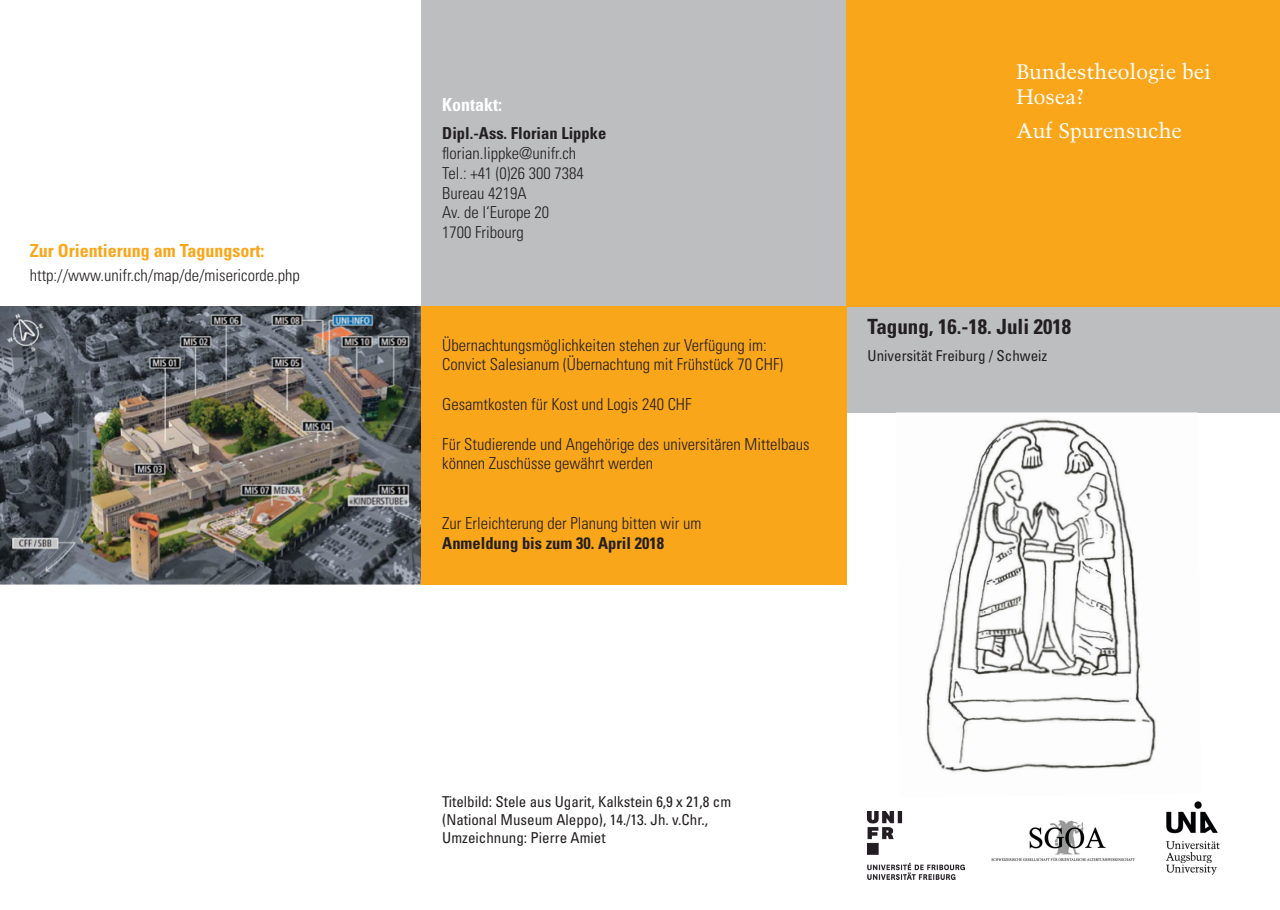
<style>
.page{position:relative;width:1280px;height:910px;background:#fff}
.page>*{position:absolute;margin:0;border:0;box-sizing:border-box;transform-origin:0 0}
.t1{font:21px/25.2px "Trump Mediaeval LT Std";color:#fff}
.t2{font:700 condensed 21px "Univers LT Std";color:#231f20}
.t3{font:700 condensed 18px "Univers LT Std";color:#faa61a}
.t4{font:700 condensed 18px "Univers LT Std";color:#fff}
.t5{font:300 condensed 16.5px/19.8px "Univers LT Std";color:#231f20}
.t6{font:700 condensed 16.5px "Univers LT Std";color:#231f20}
.t7{font:condensed 15px/18px "Univers LT Std";color:#231f20}
</style>
<div class="page">
<div style="left:421px;top:0;width:425px;height:306px;background:#bcbec0"></div>
<div style="left:846px;top:306px;width:434px;height:106px;background:#bcbec0"></div>
<div style="left:846px;top:0;width:434px;height:306px;background:#faa61a"></div>
<img style="left:896px;top:412px;width:305px;height:361px">
<div style="left:421px;top:306px;width:425px;height:279px;background:#faa61a"></div>
<img style="left:867px;top:811px;width:97px;height:68px">
<img style="left:992px;top:821px;width:142px;height:40px">
<img style="left:1166px;top:801px;width:54px;height:74px">
<img style="left:0;top:306px;width:421px;height:279px">
<p class="t3" style="left:30px;top:240px;width:236px">Zur Orientierung am Tagungsort:</p>
<p class="t5" style="left:30px;top:266px;width:272px">http://www.unifr.ch/map/de/misericorde.php</p>
<p class="t4" style="left:442px;top:93px;width:62px">Kontakt:</p>
<p class="t6" style="left:442px;top:123px;width:166px">Dipl.-Ass. Florian Lippke</p>
<p class="t5" style="left:442px;top:143px;width:143px">florian.lippke@unifr.ch<br>Tel.: +41 (0)26 300 7384<br>Bureau 4219A<br>Av. de l‘Europe 20<br>1700 Fribourg</p>
<p class="t5" style="left:442px;top:335px;width:342px">Übernachtungsmöglichkeiten stehen zur Verfügung im:<br>Convict Salesianum (Übernachtung mit Frühstück 70 CHF)</p>
<p class="t5" style="left:442px;top:394px;width:251px">Gesamtkosten für Kost und Logis 240 CHF</p>
<p class="t5" style="left:442px;top:434px;width:369px">Für Studierende und Angehörige des universitären Mittelbaus können Zuschüsse gewährt werden</p>
<p class="t5" style="left:442px;top:513px;width:261px">Zur Erleichterung der Planung bitten wir um</p>
<p class="t6" style="left:442px;top:533px;width:223px">Anmeldung bis zum 30. April 2018</p>
<p class="t1" style="left:1016px;top:59px;width:196px">Bundestheologie bei<br>Hosea?</p>
<p class="t1" style="left:1016px;top:118px;width:167px">Auf Spurensuche</p>
<p class="t2" style="left:867px;top:314px;width:205px">Tagung, 16.-18. Juli 2018</p>
<p class="t7" style="left:867px;top:346px;width:181px">Universität Freiburg / Schweiz</p>
<p class="t7" style="left:442px;top:792px;width:290px">Titelbild: Stele aus Ugarit, Kalkstein 6,9 x 21,8 cm (National Museum Aleppo), 14./13. Jh. v.Chr.,<br>Umzeichnung: Pierre Amiet</p>
</div>
